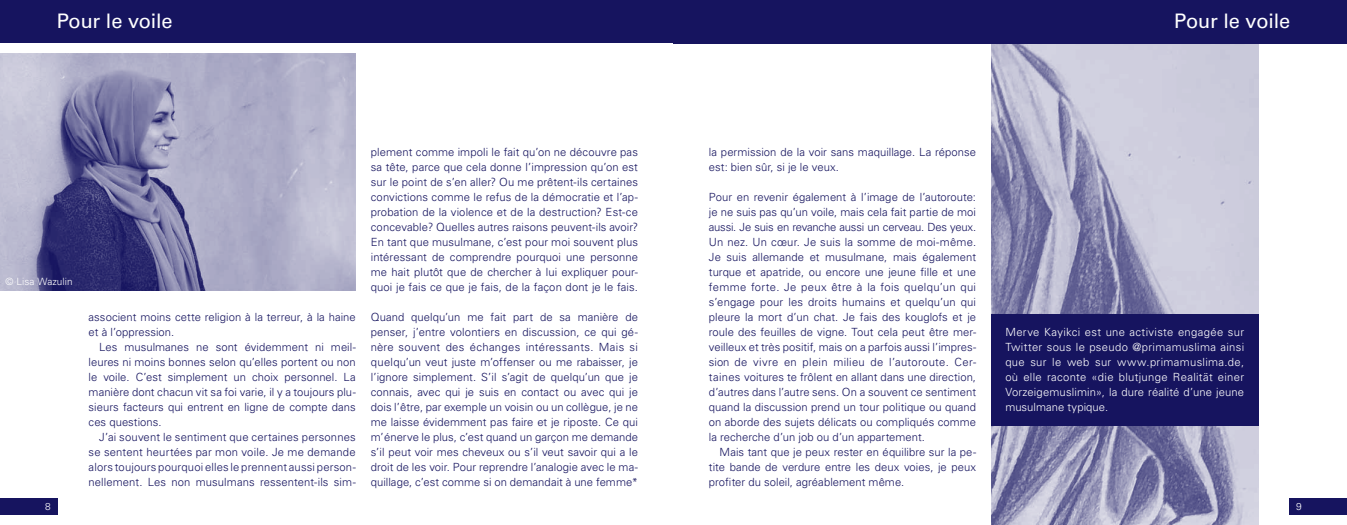
<style>
.page{position:relative;width:1347px;height:525px;background:#fff}
.page>*{position:absolute;margin:0;border:0;box-sizing:border-box;transform-origin:0 0}
.t1{font:20px "Univers LT Std";letter-spacing:-.01em;color:#fff}
.t2{font:300 11.25px/15px "Univers LT Std";letter-spacing:.005em;color:#16145f;text-align:justify}
.t3{font:300 11.25px/15px "Univers LT Std";letter-spacing:.025em;color:#fff;text-align:justify}
.t4{font:300 10px "Univers LT Std";color:#fff}
</style>
<div class="page">
<div style="left:0;top:498px;width:58px;height:16px;background:#16145f"></div>
<div style="left:0;top:0;width:673px;height:43px;background:#16145f"></div>
<img style="left:0;top:53px;width:356px;height:238px">
<img style="left:991px;top:43px;width:267px;height:481px">
<div style="left:673px;top:0;width:673px;height:43px;background:#16145f"></div>
<div style="left:1289px;top:498px;width:57px;height:16px;background:#16145f"></div>
<div style="left:991px;top:314px;width:267px;height:111px;background:#16145f"></div>
<h1 class="t1" style="left:57px;top:9px;width:118px">Pour le voile</h1>
<p class="t4" style="left:6px;top:275px;width:69px">© Lisa Wazulin</p>
<p class="t4" style="left:45px;top:499px;width:7px">8</p>
<p class="t2" style="left:89px;top:309px;width:269px">associent moins cette religion à la terreur, à la haine et à l’oppression.</p>
<p class="t2" style="left:89px;top:339px;width:269px;text-indent:11px">Les musulmanes ne sont évidemment ni meil&shy;leures ni moins bonnes selon qu’elles portent ou non le voile. C’est simplement un choix personnel. La manière dont chacun vit sa foi varie, il y a toujours plu&shy;sieurs facteurs qui entrent en ligne de compte dans ces questions.</p>
<p class="t2" style="left:89px;top:429px;width:269px;text-indent:11px">J’ai souvent le sentiment que certaines personnes se sentent heurtées par mon voile. Je me demande alors toujours pourquoi elles le prennent aussi person&shy;nellement. Les non musulmans ressentent-ils sim-</p>
<p class="t2" style="left:371px;top:144px;width:269px">plement comme impoli le fait qu’on ne découvre pas sa tête, parce que cela donne l’impression qu’on est sur le point de s’en aller? Ou me prêtent-ils certaines convictions comme le refus de la démocratie et l’ap&shy;probation de la violence et de la destruction? Est-ce concevable? Quelles autres raisons peuvent-ils avoir?<br>En tant que musulmane, c’est pour moi souvent plus intéressant de comprendre pourquoi une personne me hait plutôt que de chercher à lui expliquer pour&shy;quoi je fais ce que je fais, de la façon dont je le fais.</p>
<p class="t2" style="left:371px;top:309px;width:269px">Quand quelqu’un me fait part de sa manière de penser, j’entre volontiers en discussion, ce qui gé&shy;nère souvent des échanges intéressants. Mais si quelqu’un veut juste m’offenser ou me rabaisser, je l’ignore simplement. S’il s’agit de quelqu’un que je connais, avec qui je suis en contact ou avec qui je dois l’être, par exemple un voisin ou un collègue, je ne me laisse évidemment pas faire et je riposte. Ce qui m’énerve le plus, c’est quand un garçon me demande s’il peut voir mes cheveux ou s’il veut savoir qui a le droit de les voir. Pour reprendre l’analogie avec le ma&shy;quillage, c’est comme si on demandait à une femme*</p>
<h1 class="t1" style="left:1174px;top:9px;width:118px">Pour le voile</h1>
<p class="t2" style="left:709px;top:144px;width:269px">la permission de la voir sans maquillage. La réponse est: bien sûr, si je le veux.</p>
<p class="t2" style="left:709px;top:189px;width:269px">Pour en revenir également à l’image de l’autoroute: je ne suis pas qu’un voile, mais cela fait partie de moi aussi. Je suis en revanche aussi un cerveau. Des yeux.<br>U n nez. U n cœur. Je suis la somme de moi-même.<br>Je suis allemande et musulmane, mais également turque et apatride, ou encore une jeune fille et une femme forte. Je peux être à la fois quelqu’un qui s’engage pour les droits humains et quelqu’un qui pleure la mort d’un chat. Je fais des kouglofs et je roule des feuilles de vigne. Tout cela peut être mer&shy;veilleux et très positif, mais on a parfois aussi l’impres&shy;sion de vivre en plein milieu de l’autoroute. Cer&shy;taines voitures te frôlent en allant dans une direction, d’autres dans l’autre sens. On a souvent ce sentiment quand la discussion prend un tour politique ou quand on aborde des sujets délicats ou compliqués comme la recherche d’un job ou d’un appartement.</p>
<p class="t2" style="left:709px;top:444px;width:269px;text-indent:11px">Mais tant que je peux rester en équilibre sur la pe&shy;tite bande de verdure entre les deux voies, je peux profiter du soleil, agréablement même.</p>
<p class="t3" style="left:1005px;top:324px;width:240px">Merve Kayikci est une activiste engagée sur Twitter sous le pseudo @primamuslima ainsi que sur le web sur www.primamuslima.de, où elle raconte «die blutjunge Realität einer Vorzeigemuslimin», la dure réalité d’une jeune musulmane typique.</p>
<p class="t4" style="left:1296px;top:499px;width:7px">9</p>
</div>
